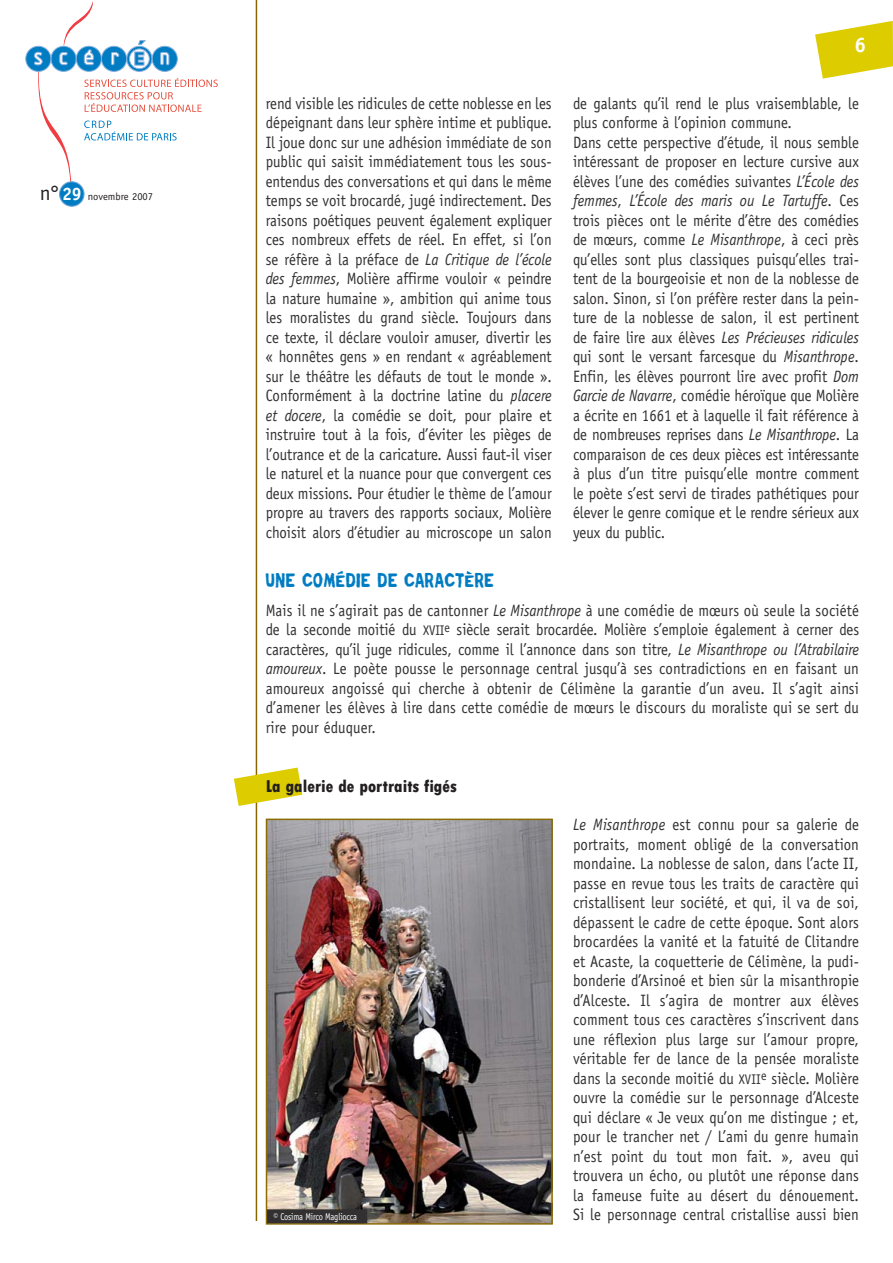
<style>
.page{position:relative;width:893px;height:1263px;background:#fff}
.page>*{position:absolute;margin:0;border:0;box-sizing:border-box;transform-origin:0 0}
.t1{font:700 21px "Officina Sans LT";color:#fff}
.t2{font:800 condensed 18px "Tw Cen";color:#231f20}
.t3{font:18px "Repent";letter-spacing:.025em;color:#007cc2;scale:.8 1}
.t4{font:16.5px/19.5px "Officina Sans LT";color:#323031;text-align:justify;scale:.9 1}
.t5{font:10.5px "Officina Sans LT";color:#231f20}
.t6{font:9.9px "Officina Sans LT";letter-spacing:-.02em;color:#fff;scale:.85 1}
.s1{font-size:21px}
.s2{font-weight:700;font-size:18px;color:#fff}
.s3{font-style:italic}
.s4{font-size:14.1px}
</style>
<div class="page">
<img style="left:255px;top:0;width:34px;height:1220px">
<svg style="left:815px;top:21px;width:78px;height:58px"></svg>
<div style="left:60px;top:182px;width:24px;height:24px;background:#007cc2;border-radius:50%"></div>
<div style="left:59px;top:181px;width:26px;height:26px;border:1px solid #72a3d7;border-radius:50%"></div>
<svg style="left:25px;top:1px;width:193px;height:193px"></svg>
<svg style="left:234px;top:768px;width:68px;height:38px"></svg>
<img style="left:269px;top:822px;width:281px;height:400px">
<div style="left:266px;top:819px;width:287px;height:406px;border:2px solid #8c6b06"></div>
<div style="left:267px;top:1209px;width:100px;height:14px;background:#323031"></div>
<p class="t5" style="left:40px;top:193px;width:115px"><span class="s1">n°</span> <span class="s2">29</span> novembre 2007</p>
<p class="t1" style="left:854px;top:37px;width:13px">6</p>
<p class="t4" style="left:266px;top:95px;width:319px">rend visible les ridicules de cette noblesse en les dépeignant dans leur sphère intime et publique.<br>Il joue donc sur une adhésion immédiate de son public qui saisit immédiatement tous les sous&shy;entendus des conversations et qui dans le même temps se voit brocardé, jugé indirectement. Des raisons poétiques peuvent également expliquer ces nombreux effets de réel. En effet, si l’on se réfère à la préface de <span class="s3">La Critique de l’école des femmes</span>, Molière affirme vouloir « peindre la nature humaine », ambition qui anime tous les moralistes du grand siècle. Toujours dans ce texte, il déclare vouloir amuser, divertir les « honnêtes gens » en rendant « agréablement sur le théâtre les défauts de tout le monde ».<br>Conformément à la doctrine latine du <span class="s3">placere et docere</span>, la comédie se doit, pour plaire et instruire tout à la fois, d’éviter les pièges de l’outrance et de la caricature. Aussi faut-il viser le naturel et la nuance pour que convergent ces deux missions. Pour étudier le thème de l’amour propre au travers des rapports sociaux, Molière choisit alors d’étudier au microscope un salon</p>
<p class="t4" style="left:573px;top:95px;width:319px;text-align:left">de galants qu’il rend le plus vraisemblable, le plus conforme à l’opinion commune.<br>Dans cette perspective d’étude, il nous semble intéressant de proposer en lecture cursive aux élèves l’une des comédies suivantes <span class="s3">L’École des femmes</span>, <span class="s3">L’École des maris ou Le Tartuffe</span>. Ces trois pièces ont le mérite d’être des comédies de mœurs, comme <span class="s3">Le Misanthrope</span>, à ceci près qu’elles sont plus classiques puisqu’elles trai&shy;tent de la bourgeoisie et non de la noblesse de salon. Sinon, si l’on préfère rester dans la pein&shy;ture de la noblesse de salon, il est pertinent de faire lire aux élèves <span class="s3">Les Précieuses ridicules </span>qui sont le versant farcesque du <span class="s3">Misanthrope</span>.<br>Enfin, les élèves pourront lire avec profit <span class="s3">Dom Garcie de Navarre</span>, comédie héroïque que Molière a écrite en 1661 et à laquelle il fait référence à de nombreuses reprises dans <span class="s3">Le Misanthrope</span>. La comparaison de ces deux pièces est intéressante à plus d’un titre puisqu’elle montre comment le poète s’est servi de tirades pathétiques pour élever le genre comique et le rendre sérieux aux yeux du public.</p>
<p class="t3" style="left:266px;top:570px;width:287px">UNE COMÉDIE DE CARACTÈRE</p>
<p class="t4" style="left:266px;top:602px;width:661px">Mais il ne s’agirait pas de cantonner <span class="s3">Le Misanthrope</span> à une comédie de mœurs où seule la société de la seconde moitié du <span class="s4">XVII</span><sup>e</sup> siècle serait brocardée. Molière s’emploie également à cerner des caractères, qu’il juge ridicules, comme il l’annonce dans son titre, <span class="s3">Le Misanthrope ou l’Atrabilaire amoureux</span>. Le poète pousse le personnage central jusqu’à ses contradictions en en faisant un amoureux angoissé qui cherche à obtenir de Célimène la garantie d’un aveu. Il s’agit ainsi d’amener les élèves à lire dans cette comédie de mœurs le discours du moraliste qui se sert du rire pour éduquer.</p>
<p class="t2" style="left:266px;top:776px;width:193px">La galerie de portraits figés</p>
<p class="t4" style="left:573px;top:817px;width:319px"><span class="s3">Le Misanthrope</span> est connu pour sa galerie de portraits, moment obligé de la conversation mondaine. La noblesse de salon, dans l’acte II, passe en revue tous les traits de caractère qui cristallisent leur société, et qui, il va de soi, dépassent le cadre de cette époque. Sont alors brocardées la vanité et la fatuité de Clitandre et Acaste, la coquetterie de Célimène, la pudi&shy;bonderie d’Arsinoé et bien sûr la misanthropie d’Alceste. Il s’agira de montrer aux élèves comment tous ces caractères s’inscrivent dans une réflexion plus large sur l’amour propre, véritable fer de lance de la pensée moraliste dans la seconde moitié du <span class="s4">XVII</span><sup>e</sup> siècle. Molière ouvre la comédie sur le personnage d’Alceste qui déclare « Je veux qu’on me distingue ; et, pour le trancher net / L’ami du genre humain n’est point du tout mon fait. », aveu qui trouvera un écho, ou plutôt une réponse dans la fameuse fuite au désert du dénouement.</p>
<p class="t6" style="left:273px;top:1213px;width:100px">© Cosima Mirco Magliocca</p>
<p class="t4" style="left:573px;top:1207px;width:319px">Si le personnage central cristallise aussi bien</p>
</div>
